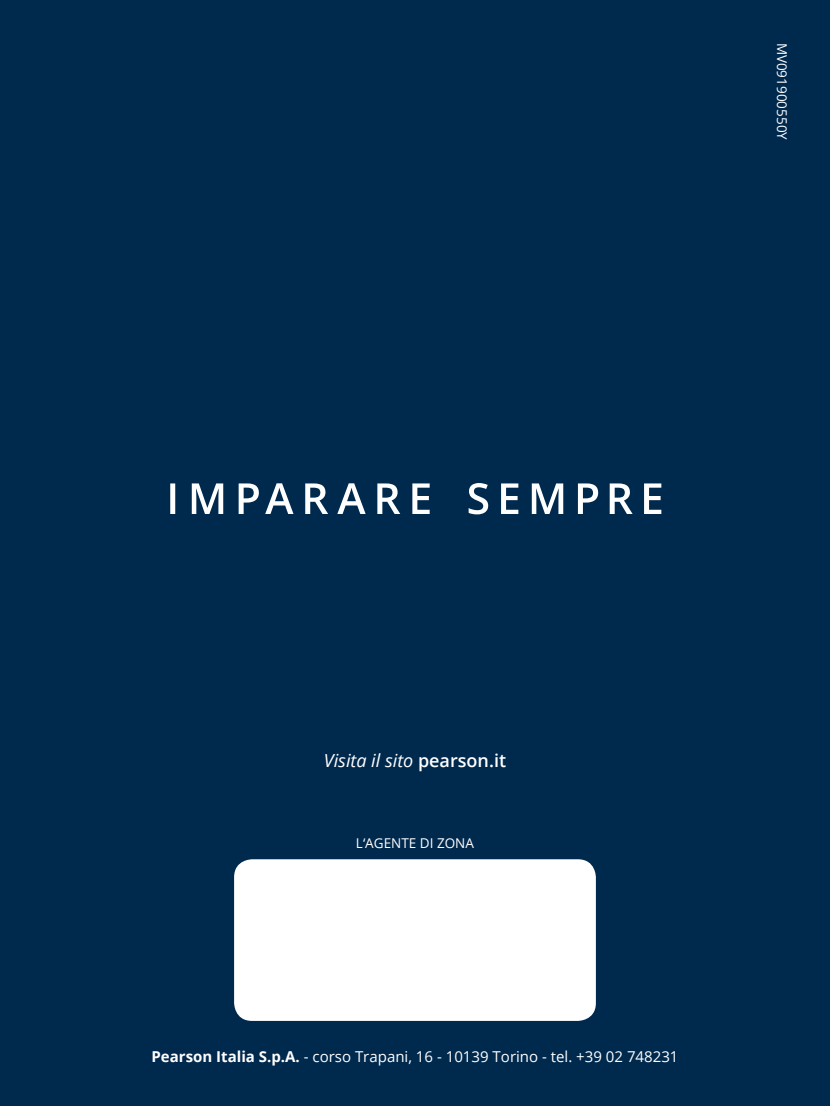
<style>
.page{position:relative;width:830px;height:1106px;background:#fff}
.page>*{position:absolute;margin:0;border:0;box-sizing:border-box;transform-origin:0 0}
.t1{font:italic 18px "Open Sans";color:#fff}
.t2{font:15px "Open Sans";color:#fff}
.t3{font:13.5px "Open Sans";color:#fff}
.s1{font-weight:600;font-style:normal}
.s2{font-weight:700}
</style>
<div class="page">
<div style="left:0;top:0;width:829px;height:1106px;background:#00294e"></div>
<svg style="left:170px;top:483px;width:491px;height:31px"></svg>
<div style="left:234px;top:859px;width:361px;height:161px;background:#fff;border-radius:18px"></div>
<p class="t3" style="left:790px;top:43px;width:99px;rotate:90deg">MV091900550Y</p>
<p class="t1" style="left:324px;top:748px;width:184px">Visita il sito <span class="s1">pearson.it</span></p>
<p class="t3" style="left:356px;top:833px;width:119px">L‘AGENTE DI ZONA</p>
<p class="t2" style="left:151px;top:1046px;width:528px"><span class="s2">Pearson Italia S.p.A.</span> - corso Trapani, 16 - 10139 Torino - tel. +39 02 748231</p>
</div>
